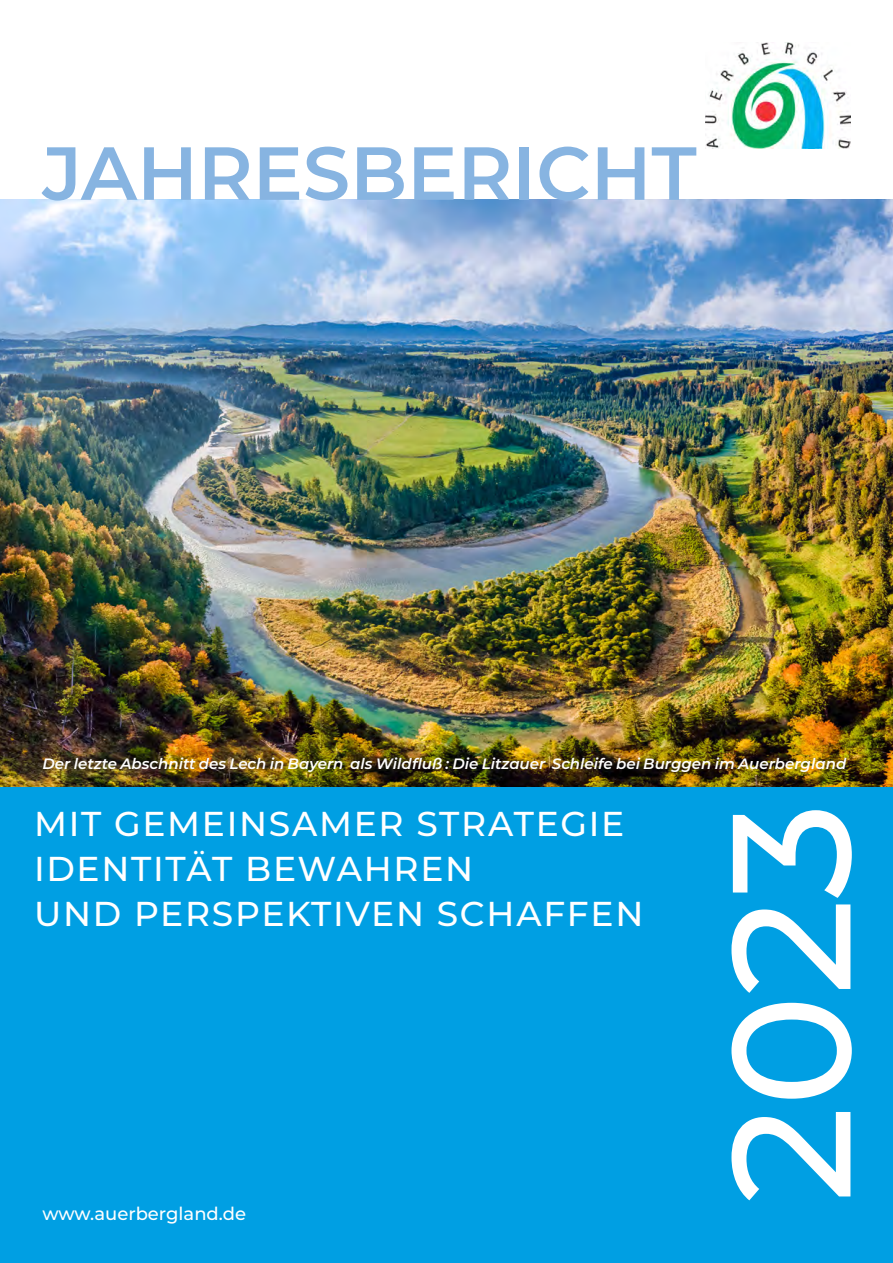
<style>
.page{position:relative;width:893px;height:1263px;background:#fff}
.page>*{position:absolute;margin:0;border:0;box-sizing:border-box;transform-origin:0 0}
.t1{font:500 168px "Montserrat";color:#fff}
.t2{font:600 75px "Montserrat";color:#87b4e1}
.t3{font:500 34.5px/45px "Montserrat";letter-spacing:.05em;color:#fff}
.t4{font:500 18px "Montserrat";color:#fff}
.t5{font:italic 600 15px "Montserrat";color:#fff}
</style>
<div class="page">
<div style="left:0;top:787px;width:893px;height:476px;background:#009fe3"></div>
<img style="left:0;top:200px;width:893px;height:587px">
<img style="left:706px;top:43px;width:144px;height:106px">
<h2 class="t2" style="left:43px;top:120px;width:656px">JAHRESBERICHT</h2>
<p class="t5" style="left:43px;top:753px;width:805px">Der letzte Abschnitt des Lech in Bayern als Wildfluß : Die Litzauer Schleife bei Burggen im Auerbergland</p>
<h3 class="t3" style="left:34px;top:800px;width:611px">MIT GEMEINSAMER STRATEGIE<br>IDENTITÄT BEWAHREN<br>UND PERSPEKTIVEN SCHAFFEN</h3>
<p class="t4" style="left:43px;top:1201px;width:205px">www.auerbergland.de</p>
<h1 class="t1" style="left:673px;top:1203px;width:402px;rotate:-90deg">2023</h1>
</div>
